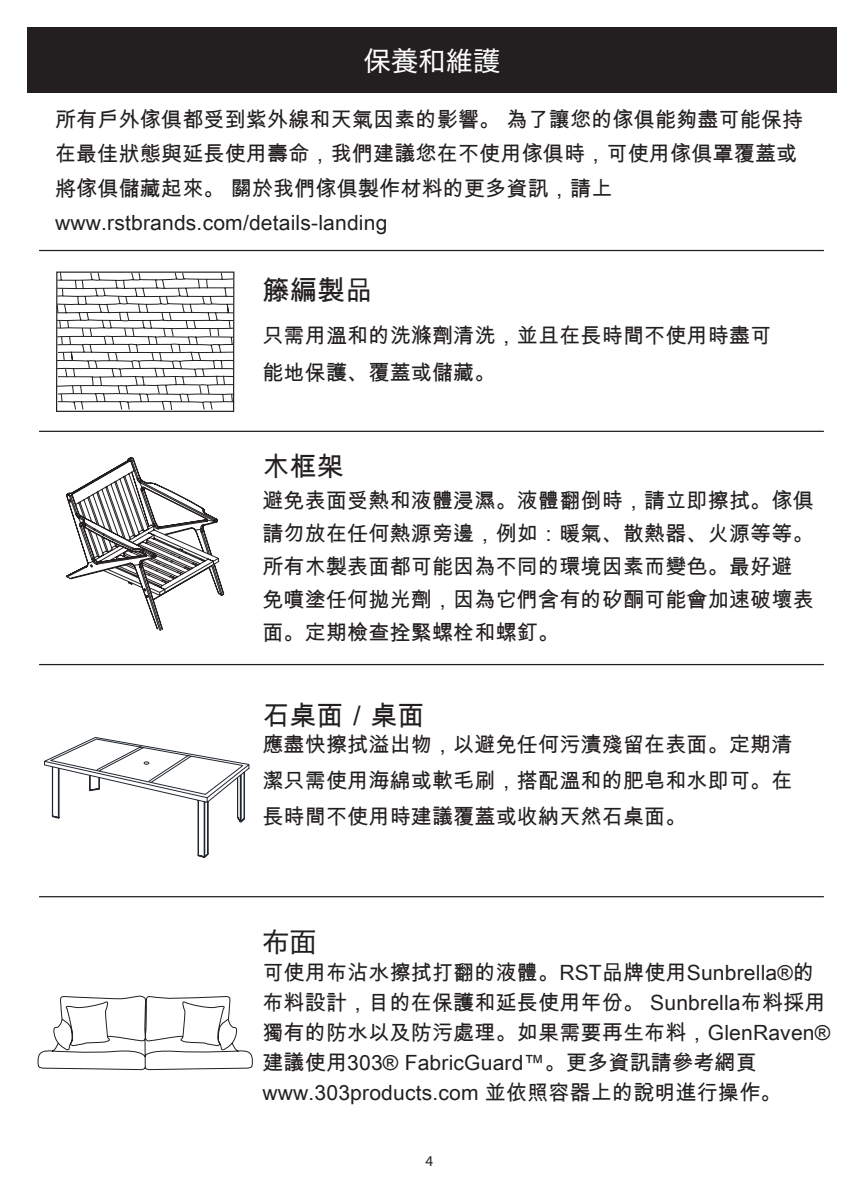
<style>
.page{position:relative;width:864px;height:1188px;background:#fff}
.page>*{position:absolute;margin:0;border:0;box-sizing:border-box;transform-origin:0 0}
.t1{font:27px "Arial Unicode MS";letter-spacing:.01em;color:#231f20}
.t2{font:27px "Hiragino Sans W4";letter-spacing:.01em;color:#fff}
.t3{font:27px "Hiragino Sans W4";color:#231f20}
.t4{font:21px/33px "Arial Unicode MS";letter-spacing:.01em;color:#231f20}
.t5{font:15px "Myriad Pro";color:#231f20}
</style>
<div class="page">
<div style="left:27px;top:27px;width:810px;height:66px;background:#231f20"></div>
<hr style="left:39px;top:250px;width:785px;height:1px;background:#231f20">
<hr style="left:39px;top:431px;width:785px;height:1px;background:#231f20">
<hr style="left:39px;top:664px;width:785px;height:1px;background:#231f20">
<hr style="left:39px;top:896px;width:785px;height:1px;background:#231f20">
<svg style="left:56px;top:272px;width:179px;height:139px"></svg>
<svg style="left:44px;top:737px;width:206px;height:121px"></svg>
<svg style="left:37px;top:995px;width:216px;height:75px"></svg>
<svg style="left:66px;top:457px;width:159px;height:174px"></svg>
<p class="t2" style="left:364px;top:37px;width:138px">保養和維護</p>
<p class="t4" style="left:55px;top:102px;width:750px;line-height:34.5px">所有戶外傢俱都受到紫外線和天氣因素的影響。 為了讓您的傢俱能夠盡可能保持在最佳狀態與延長使用壽命，我們建議您在不使用傢俱時，可使用傢俱罩覆蓋或將傢俱儲藏起來。 關於我們傢俱製作材料的更多資訊，請上www.rstbrands.com/details-landing</p>
<p class="t1" style="left:262px;top:271px;width:112px">籐編製品</p>
<p class="t4" style="left:262px;top:316px;width:510px;line-height:37.5px">只需用溫和的洗滌劑清洗，並且在長時間不使用時盡可能地保護、覆蓋或儲藏。</p>
<p class="t1" style="left:262px;top:447px;width:83px">木框架</p>
<p class="t4" style="left:262px;top:484px;width:553px">避免表面受熱和液體浸濕。液體翻倒時，請立即擦拭。傢俱請勿放在任何熱源旁邊，例如：暖氣、散熱器、火源等等。所有木製表面都可能因為不同的環境因素而變色。最好避免噴塗任何拋光劑，因為它們含有的矽酮可能會加速破壞表面。定期檢查拴緊螺栓和螺釘。</p>
<p class="t1" style="left:262px;top:696px;width:164px">石桌面／桌面</p>
<p class="t4" style="left:262px;top:726px;width:532px;line-height:36px;text-align:justify">應盡快擦拭溢出物，以避免任何污漬殘留在表面。定期清潔只需使用海綿或軟毛刷，搭配溫和的肥皂和水即可。在長時間不使用時建議覆蓋或收納天然石桌面。</p>
<p class="t3" style="left:262px;top:918px;width:55px">布面</p>
<p class="t4" style="left:262px;top:957px;width:569px;line-height:30px">可使用布沾水擦拭打翻的液體。RST品牌使用Sunbrella®的布料設計，目的在保護和延長使用年份。 Sunbrella布料採用獨有的防水以及防污處理。如果需要再生布料，GlenRaven®建議使用303® FabricGuard™。更多資訊請參考網頁www.303products.com 並依照容器上的說明進行操作。</p>
<p class="t5" style="left:426px;top:1151px;width:9px">4</p>
</div>
